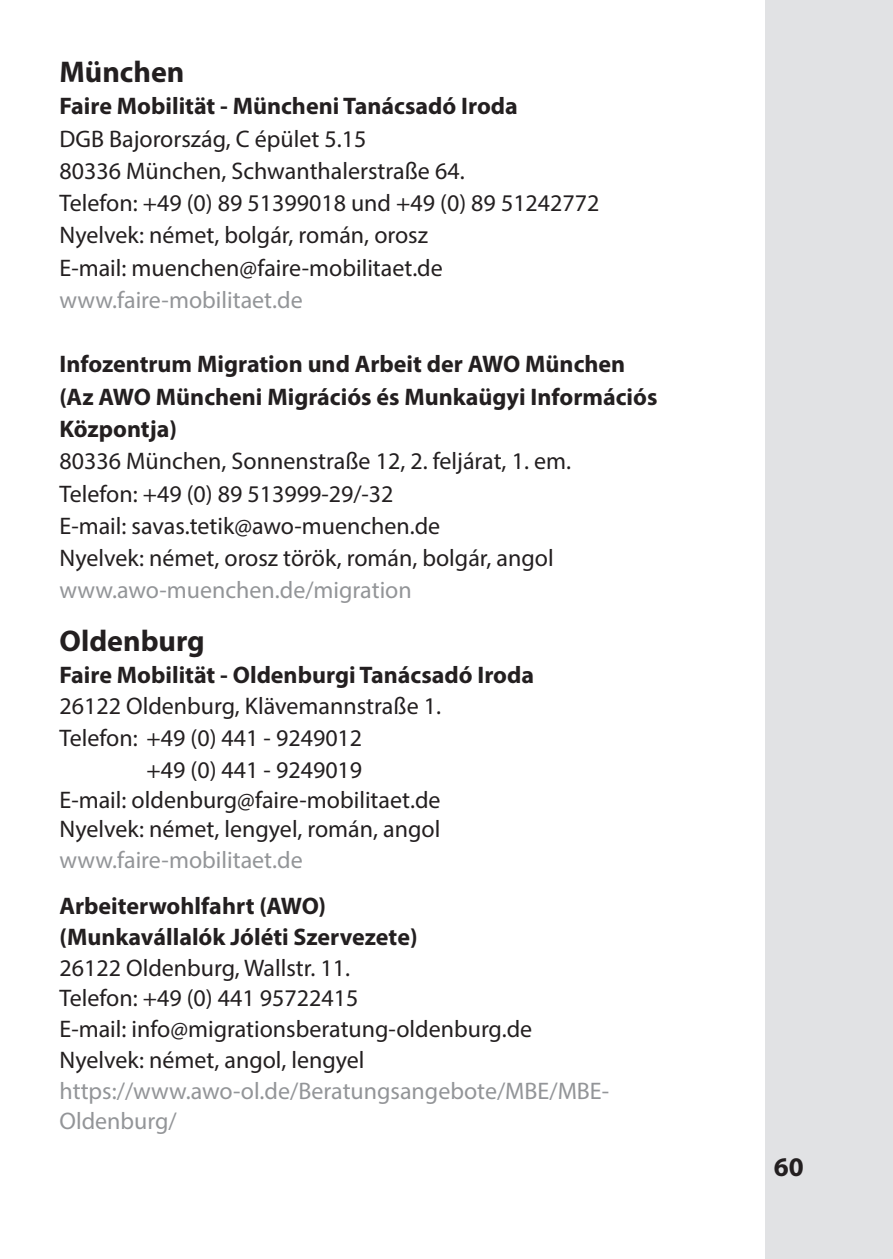
<style>
.page{position:relative;width:893px;height:1259px;background:#fff}
.page>*{position:absolute;margin:0;border:0;box-sizing:border-box;transform-origin:0 0}
.t1{font:700 30px "Myriad Pro";color:#231f20}
.t2{font:700 27px "Myriad Pro";color:#231f20}
.t3{font:24px/32.4px "Myriad Pro";color:#231f20}
.t4{font:700 24px/32.4px "Myriad Pro";color:#231f20}
.t5{font:24px/30.6px "Myriad Pro";color:#939598}
</style>
<div class="page">
<div style="left:765px;top:0;width:128px;height:1259px;background:#e1e2e4"></div>
<p class="t1" style="left:60px;top:52px;width:126px">München</p>
<p class="t4" style="left:60px;top:89px;width:460px">Faire Mobilität - Müncheni Tanácsadó Iroda</p>
<p class="t3" style="left:60px;top:122px;width:541px">DGB Bajorország, C épület 5.15<br>80336 München, Schwanthalerstraße 64.<br>Telefon: +49 (0) 89 51399018 und +49 (0) 89 51242772<br>Nyelvek: német, bolgár, román, orosz<br>E-mail: muenchen@faire-mobilitaet.de</p>
<p class="t5" style="left:60px;top:284px;width:245px">www.faire-mobilitaet.de</p>
<p class="t4" style="left:60px;top:347px;width:599px">Infozentrum Migration und Arbeit der AWO München (Az AWO Müncheni Migrációs és Munkaügyi Információs<br>Központja)</p>
<p class="t3" style="left:60px;top:444px;width:513px">80336 München, Sonnenstraße 12, 2. feljárat, 1. em.<br>Telefon: +49 (0) 89 513999-29/-32<br>E-mail: savas.tetik@awo-muenchen.de<br>Nyelvek: német, orosz török, román, bolgár, angol</p>
<p class="t5" style="left:60px;top:574px;width:354px">www.awo-muenchen.de/migration</p>
<p class="t1" style="left:60px;top:621px;width:147px">Oldenburg</p>
<p class="t4" style="left:60px;top:658px;width:476px">Faire Mobilität - Oldenburgi Tanácsadó Iroda</p>
<p class="t3" style="left:60px;top:689px;width:383px">26122 Oldenburg, Klävemannstraße 1.</p>
<p class="t3" style="left:60px;top:721px;width:304px">Telefon: +49 (0) 441 - 9249012</p>
<p class="t3" style="left:147px;top:753px;width:217px">+49 (0) 441 - 9249019</p>
<p class="t3" style="left:60px;top:784px;width:382px;line-height:29.4px">E-mail: oldenburg@faire-mobilitaet.de<br>Nyelvek: német, lengyel, román, angol</p>
<p class="t5" style="left:60px;top:844px;width:245px">www.faire-mobilitaet.de</p>
<p class="t4" style="left:60px;top:890px;width:359px;line-height:30.6px">Arbeiterwohlfahrt (AWO) (Munkavállalók Jóléti Szervezete)</p>
<p class="t3" style="left:60px;top:952px;width:474px;line-height:30.6px">26122 Oldenburg, Wallstr. 11.<br>Telefon: +49 (0) 441 95722415<br>E-mail: info@migrationsberatung-oldenburg.de Nyelvek: német, angol, lengyel</p>
<p class="t5" style="left:60px;top:1075px;width:551px">https://www.awo-ol.de/Beratungsangebote/MBE/MBE-<br>Oldenburg/</p>
<p class="t2" style="left:774px;top:1149px;width:31px">60</p>
</div>
